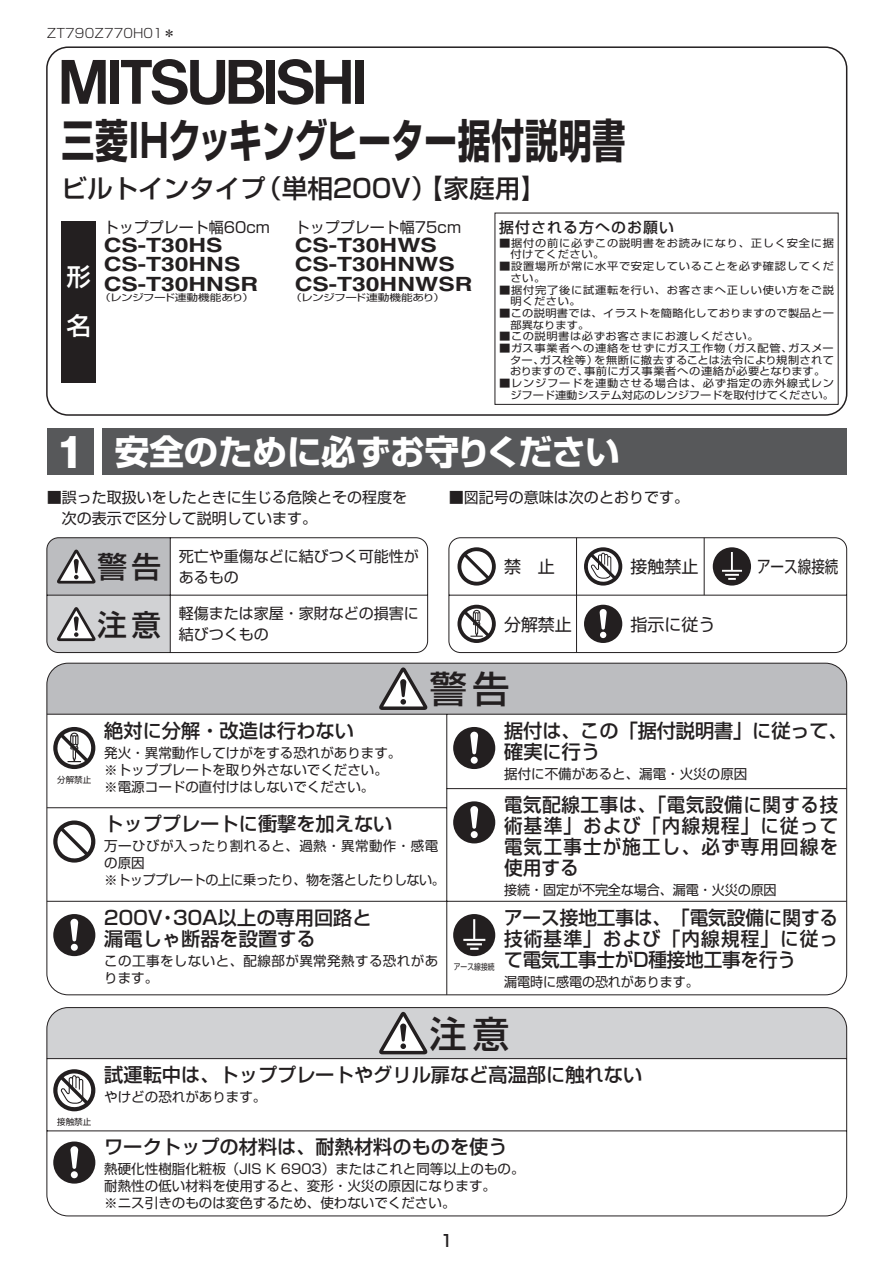
<style>
.page{position:relative;width:893px;height:1263px;background:#fff}
.page>*{position:absolute;margin:0;border:0;box-sizing:border-box;transform-origin:0 0}
.t1{font:700 45.75px "Shin Go";letter-spacing:.015em;color:#231f20;scale:.72 1}
.t2{font:500 36.9px "Shin Go";color:#231f20}
.t3{font:700 34.5px "Shin Go";letter-spacing:-.005em;color:#fff}
.t4{font:500 29.55px "Shin Go";color:#231f20}
.t5{font:500 25.5px "Shin Go";color:#231f20}
.t6{font:500 24.45px/48.9px "Shin Go";color:#fff}
.t7{font:19.65px/19.2px "Midashi Go MB31";color:#231f20;scale:1.25 1}
.t8{font:500 19.2px/21px "Shin Go";color:#231f20}
.t9{font:500 19.2px/21px "Shin Go";color:#231f20;text-align:justify;scale:.96 1}
.t10{font:16.95px "Shin Go";color:#231f20}
.t11{font:16.95px "Shin Go";color:#231f20;scale:.8 1}
.t12{font:500 16.5px "Shin Go";color:#231f20}
.t13{font:15px/21px "Shin Go";color:#231f20}
.t14{font:500 14.85px "Shin Go";letter-spacing:.075em;color:#231f20}
.t15{font:13.5px/17px "Shin Go";color:#231f20}
.t16{font:13.5px/17px "Shin Go";letter-spacing:-.04em;color:#231f20}
.t17{font:13.5px/17px "Shin Go";letter-spacing:.03em;color:#231f20}
.t18{font:300 12.75px "Shin Go";color:#231f20}
.t19{font:10.35px/11.7px "Shin Go";letter-spacing:.05em;color:#231f20;scale:1.09 1}
.t20{font:10.35px/11.7px "Shin Go";letter-spacing:-.01em;color:#231f20;text-align:right;scale:1.09 1}
.t21{font:10.35px/11.7px "Shin Go";letter-spacing:.025em;color:#231f20;scale:1.09 1}
.t22{font:9.3px "Shin Go";letter-spacing:-.03em;color:#231f20;scale:1.25 1}
.t23{font:8.55px "Shin Go";color:#231f20}
.t24{font:8.55px "Shin Go";color:#231f20;scale:.8 1}
.s1{font-family:"Gothic MB101";font-size:40.5px}
</style>
<div class="page">
<div style="left:46px;top:46px;width:801px;height:370px;border:2px solid #231f20;border-radius:21px"></div>
<div style="left:266px;top:60px;width:9px;height:44px;background:#231f20"></div>
<div style="left:355px;top:60px;width:9px;height:44px;background:#231f20"></div>
<div style="left:110px;top:60px;width:8px;height:44px;background:#231f20"></div>
<svg style="left:62px;top:60px;width:44px;height:44px"></svg>
<svg style="left:121px;top:59px;width:143px;height:46px"></svg>
<svg style="left:277px;top:59px;width:74px;height:46px"></svg>
<div style="left:62px;top:221px;width:34px;height:161px;background:#231f20"></div>
<div style="left:494px;top:213px;width:344px;height:192px;border:1px solid #231f20"></div>
<div style="left:47px;top:428px;width:47px;height:47px;background:#57585a"></div>
<div style="left:102px;top:428px;width:744px;height:47px;background:#57585a"></div>
<svg style="left:46px;top:537px;width:801px;height:680px"></svg>
<svg style="left:457px;top:547px;width:39px;height:39px"></svg>
<svg style="left:584px;top:547px;width:38px;height:39px"></svg>
<svg style="left:53px;top:1069px;width:42px;height:42px"></svg>
<svg style="left:457px;top:605px;width:39px;height:38px"></svg>
<svg style="left:53px;top:727px;width:42px;height:42px"></svg>
<svg style="left:584px;top:605px;width:38px;height:38px"></svg>
<svg style="left:53px;top:821px;width:42px;height:42px"></svg>
<svg style="left:53px;top:914px;width:42px;height:42px"></svg>
<svg style="left:453px;top:727px;width:42px;height:42px"></svg>
<svg style="left:453px;top:801px;width:42px;height:42px"></svg>
<svg style="left:53px;top:1142px;width:42px;height:42px"></svg>
<svg style="left:712px;top:547px;width:39px;height:39px"></svg>
<svg style="left:453px;top:914px;width:42px;height:42px"></svg>
<svg style="left:47px;top:663px;width:799px;height:51px;background:#b8b8bb"></svg>
<svg style="left:47px;top:538px;width:123px;height:115px;background:#bcbcbf"></svg>
<svg style="left:47px;top:1008px;width:799px;height:51px;background:#cbccce"></svg>
<p class="t18" style="left:47px;top:28px;width:130px">ZT790Z770H01＊</p>
<h1 class="t1" style="left:62px;top:123px;width:784px">三菱IHクッキングヒーター据付説明書</h1>
<h3 class="t5" style="left:62px;top:179px;width:485px">ビルトインタイプ（単相200V）【家庭用】</h3>
<p class="t13" style="left:104px;top:218px;width:168px">トッププレート幅60cm</p>
<h3 class="t7" style="left:104px;top:238px;width:125px">CS-T30HS<br>CS-T30HNS<br>CS-T30HNSR</h3>
<p class="t22" style="left:99px;top:294px;width:126px">（レンジフード連動機能あり）</p>
<p class="t14" style="left:499px;top:222px;width:176px">据付される方へのお願い</p>
<p class="t19" style="left:510px;top:238px;width:298px;text-indent:-11px">■据付の前に必ずこの説明書をお読みになり、正しく安全に据付けてください。</p>
<p class="t19" style="left:510px;top:262px;width:298px;text-indent:-11px">■設置場所が常に水平で安定していることを必ず確認してください。</p>
<p class="t19" style="left:510px;top:285px;width:298px;text-indent:-11px">■据付完了後に試運転を行い、お客さまへ正しい使い方をご説明ください。</p>
<p class="t21" style="left:510px;top:308px;width:298px;text-indent:-11px">■この説明書では、イラストを簡略化しておりますので製品と一部異なります。</p>
<p class="t19" style="left:499px;top:332px;width:239px">■この説明書は必ずお客さまにお渡しください。</p>
<p class="t19" style="left:510px;top:343px;width:299px;text-align:justify;text-indent:-11px">■ガス事業者への連絡をせずにガス工作物（ガス配管、ガスメーター、ガス栓等）を無断に撤去することは法令により規制されておりますので、事前にガス事業者への連絡が必要となります。</p>
<p class="t20" style="left:499px;top:378px;width:308px">■レンジフードを連動させる場合は、必ず指定の赤外線式レンジフード連動システム対応のレンジフードを取付けてください。</p>
<p class="t13" style="left:295px;top:218px;width:168px">トッププレート幅75cm</p>
<h3 class="t7" style="left:295px;top:238px;width:144px">CS-T30HWS<br>CS-T30HNWS<br>CS-T30HNWSR</h3>
<p class="t22" style="left:290px;top:294px;width:126px">（レンジフード連動機能あり）</p>
<h3 class="t6" style="left:67px;top:255px;width:26px">形名</h3>
<h3 class="t3" style="left:55px;top:439px;width:566px"><span class="s1">1</span> 安全のために必ずお守りください</h3>
<p class="t13" style="left:47px;top:489px;width:361px">■誤った取扱いをしたときに生じる危険とその程度を　次の表示で区分して説明しています。</p>
<p class="t13" style="left:449px;top:489px;width:241px">■図記号の意味は次のとおりです。</p>
<h3 class="t4" style="left:98px;top:556px;width:65px">警告</h3>
<h3 class="t4" style="left:98px;top:614px;width:65px">注意</h3>
<p class="t13" style="left:179px;top:547px;width:241px">死亡や重傷などに結びつく可能性があるもの</p>
<p class="t13" style="left:179px;top:605px;width:241px">軽傷または家屋・家財などの損害に結びつくもの</p>
<p class="t10" style="left:504px;top:561px;width:52px">禁　止</p>
<p class="t10" style="left:630px;top:561px;width:69px">接触禁止</p>
<p class="t10" style="left:504px;top:618px;width:69px">分解禁止</p>
<h2 class="t2" style="left:430px;top:676px;width:81px">警告</h2>
<p class="t10" style="left:630px;top:618px;width:86px">指示に従う</p>
<p class="t11" style="left:757px;top:561px;width:103px">アース線接続</p>
<p class="t23" style="left:57px;top:777px;width:36px">分解禁止</p>
<p class="t23" style="left:57px;top:1119px;width:36px">接触禁止</p>
<h3 class="t8" style="left:104px;top:722px;width:251px">絶対に分解・改造は行わない</h3>
<p class="t15" style="left:104px;top:746px;width:299px">発火・異常動作してけがをする恐れがあります。※トッププレートを取り外さないでください。※電源コードの直付けはしないでください。</p>
<h3 class="t8" style="left:104px;top:816px;width:289px">トッププレートに衝撃を加えない</h3>
<p class="t16" style="left:104px;top:839px;width:342px">万一ひびが入ったり割れると、過熱・異常動作・感電の原因<br>※トッププレートの上に乗ったり、物を落としたりしない。</p>
<h3 class="t8" style="left:104px;top:909px;width:269px">200V・30A以上の専用回路と漏電しゃ断器を設置する</h3>
<p class="t17" style="left:104px;top:954px;width:335px">この工事をしないと、配線部が異常発熱する恐れがあります。</p>
<p class="t24" style="left:454px;top:964px;width:53px">アース線接続</p>
<h3 class="t8" style="left:504px;top:722px;width:345px">据付は、この「据付説明書」に従って、確実に行う</h3>
<p class="t15" style="left:504px;top:767px;width:244px">据付に不備があると、漏電・火災の原因</p>
<h3 class="t9" style="left:504px;top:796px;width:349px">電気配線工事は、「電気設備に関する技術基準」および「内線規程」に従って電気工事士が施工し、必ず専用回線を使用する</h3>
<p class="t15" style="left:504px;top:883px;width:274px">接続・固定が不完全な場合、漏電・火災の原因</p>
<h3 class="t8" style="left:504px;top:909px;width:335px;text-align:justify">アース接地工事は、「電気設備に関する技術基準」および「内線規程」に従って電気工事士がD種接地工事を行う</h3>
<p class="t15" style="left:504px;top:975px;width:196px">漏電時に感電の恐れがあります。</p>
<h2 class="t2" style="left:430px;top:1020px;width:81px">注意</h2>
<h3 class="t8" style="left:104px;top:1066px;width:539px">試運転中は、トッププレートやグリル扉など高温部に触れない</h3>
<p class="t15" style="left:104px;top:1090px;width:164px">やけどの恐れがあります。</p>
<h3 class="t8" style="left:104px;top:1139px;width:405px">ワークトップの材料は、耐熱材料のものを使う</h3>
<p class="t15" style="left:104px;top:1162px;width:421px">熱硬化性樹脂化粧板（JIS K 6903）またはこれと同等以上のもの。耐熱性の低い材料を使用すると、変形・火災の原因になります。<br>※ニス引きのものは変色するため、使わないでください。</p>
<p class="t12" style="left:440px;top:1234px;width:14px">1</p>
</div>
